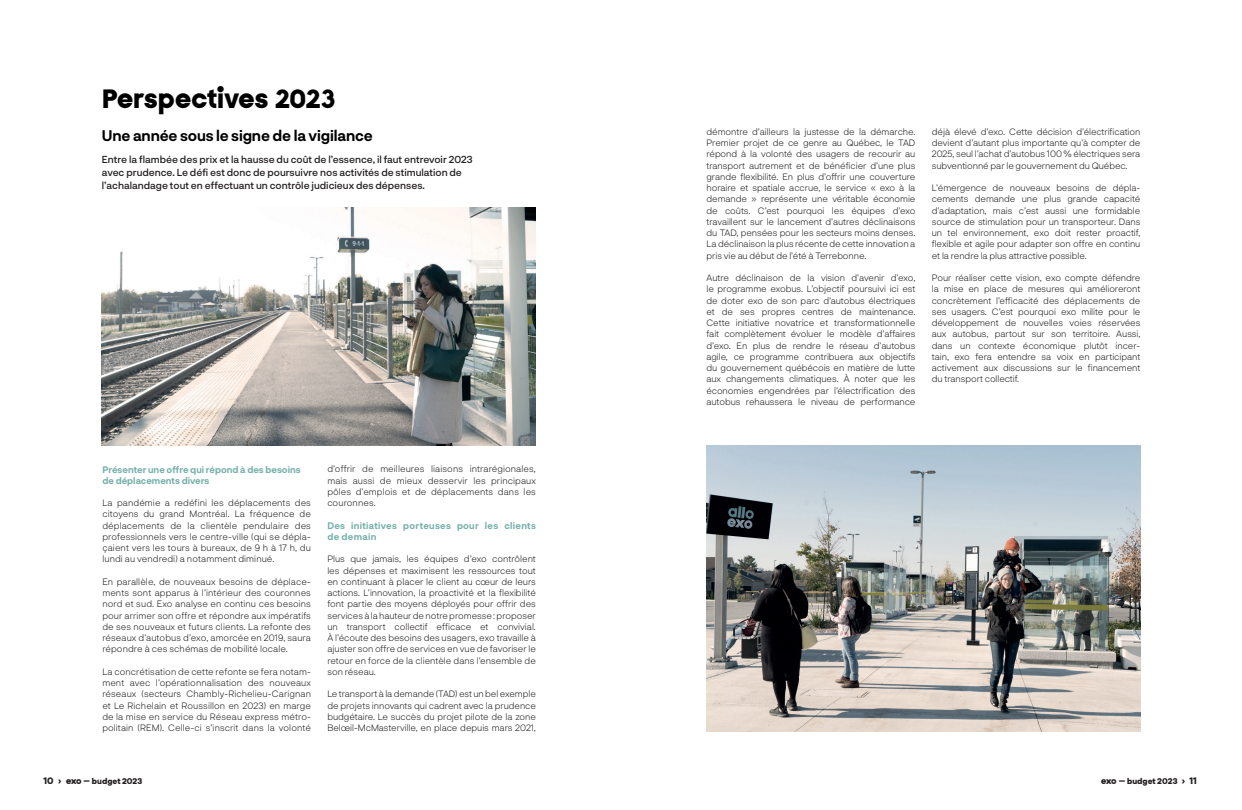
<style>
.page{position:relative;width:1242px;height:810px;background:#fff}
.page>*{position:absolute;margin:0;border:0;box-sizing:border-box;transform-origin:0 0}
.t1{font:800 30px "EXO SANS EB V2";letter-spacing:-.01em;color:#000001}
.t2{font:700 15px "Neurial Grotesk";letter-spacing:-.01em;color:#000001}
.t3{font:500 10px/13px "Neurial Grotesk";color:#231f20}
.t4{font:300 9.2px/11.2px "Neurial Grotesk";letter-spacing:-.005em;color:#231f20;text-align:justify}
.t5{font:700 9.2px/11.2px "Neurial Grotesk";color:#73afa8}
.t6{font:700 9.2px/11.2px "Neurial Grotesk";letter-spacing:.03em;color:#73afa8}
.t7{font:800 9px "Neurial Grotesk";color:#231f20}
.t8{font:800 8px "Neurial Grotesk";color:#231f20}
.s1{font-family:"EXO SANS EB V2";font-size:10px}
.s2{font-weight:700;font-size:10px}
.s3{font-size:9px}
</style>
<div class="page">
<img style="left:102px;top:208px;width:434px;height:237px">
<img style="left:706px;top:445px;width:434px;height:286px">
<h1 class="t1" style="left:102px;top:82px;width:235px">Perspectives 2023</h1>
<h2 class="t2" style="left:102px;top:125px;width:272px">Une année sous le signe de la vigilance</h2>
<p class="t3" style="left:102px;top:152px;width:372px">Entre la flambée des prix et la hausse du coût de l’essence, il faut entrevoir 2023 avec prudence. Le défi est donc de poursuivre nos activités de stimulation de l’achalandage tout en effectuant un contrôle judicieux des dépenses.</p>
<p class="t5" style="left:102px;top:463px;width:200px">Présenter une offre qui répond à des besoins de déplacements divers</p>
<p class="t4" style="left:102px;top:497px;width:210px">La pandémie a redéfini les déplacements des citoyens du grand Montréal. La fréquence de déplacements de la clientèle pendulaire des professionnels vers le centre-ville (qui se dépla&shy;çaient vers les tours à bureaux, de 9 h à 17 h, du lundi au vendredi) a notamment diminué.</p>
<p class="t4" style="left:102px;top:576px;width:210px">En parallèle, de nouveaux besoins de déplace&shy;ments sont apparus à l’intérieur des couronnes nord et sud. Exo analyse en continu ces besoins pour arrimer son offre et répondre aux impératifs de ses nouveaux et futurs clients. La refonte des réseaux d’autobus d’exo, amorcée en 2019, saura répondre à ces schémas de mobilité locale.</p>
<p class="t4" style="left:102px;top:666px;width:210px">La concrétisation de cette refonte se fera notam&shy;ment avec l’opérationnalisation des nouveaux réseaux (secteurs Chambly-Richelieu-Carignan et Le Richelain et Roussillon en 2023) en marge de la mise en service du Réseau express métro&shy;politain (REM). Celle-ci s’inscrit dans la volonté</p>
<p class="t4" style="left:327px;top:463px;width:210px">d’offrir de meilleures liaisons intrarégionales, mais aussi de mieux desservir les principaux pôles d’emplois et de déplacements dans les couronnes.</p>
<p class="t6" style="left:327px;top:519px;width:210px">Des initiatives porteuses pour les clients de demain</p>
<p class="t4" style="left:327px;top:553px;width:210px">Plus que jamais, les équipes d’exo contrôlent les dépenses et maximisent les ressources tout en continuant à placer le client au cœur de leurs actions. L’innovation, la proactivité et la flexibilité font partie des moyens déployés pour offrir des services à la hauteur de notre promesse:proposer un transport collectif efficace et convivial.<br>À l’écoute des besoins des usagers, exo travaille à ajuster son offre de services en vue de favoriser le retour en force de la clientèle dans l’ensemble de son réseau.</p>
<p class="t4" style="left:327px;top:688px;width:210px">Le transport à la demande (TAD) est un bel exemple de projets innovants qui cadrent avec la prudence budgétaire. Le succès du projet pilote de la zone Belœil-McMasterville, en place depuis mars 2021,</p>
<p class="t4" style="left:706px;top:126px;width:210px">démontre d’ailleurs la justesse de la démarche.<br>Premier projet de ce genre au Québec, le TAD répond à la volonté des usagers de recourir au transport autrement et de bénéficier d’une plus grande flexibilité. En plus d’offrir une couverture horaire et spatiale accrue, le service « exo à la demande » représente une véritable économie de coûts. C’est pourquoi les équipes d’exo travaillent sur le lancement d’autres déclinaisons du TAD, pensées pour les secteurs moins denses.<br>La déclinaison la plus récente de cette innovation a pris vie au début de l’été à Terrebonne.</p>
<p class="t4" style="left:706px;top:272px;width:210px">Autre déclinaison de la vision d’avenir d’exo, le programme exobus. L’objectif poursuivi ici est de doter exo de son parc d’autobus électriques et de ses propres centres de maintenance.<br>Cette initiative novatrice et transformationnelle fait complètement évoluer le modèle d’affaires d’exo. En plus de rendre le réseau d’autobus agile, ce programme contribuera aux objectifs du gouvernement québécois en matière de lutte aux changements climatiques. À noter que les économies engendrées par l’électrification des autobus rehaussera le niveau de performance</p>
<p class="t4" style="left:932px;top:126px;width:210px">déjà élevé d’exo. Cette décision d’électrification devient d’autant plus importante qu’à compter de 2025, seul l’achat d’autobus 100 % électriques sera subventionné par le gouvernement du Québec.</p>
<p class="t4" style="left:932px;top:182px;width:210px">L’émergence de nouveaux besoins de dépla&shy;cements demande une plus grande capacité d’adaptation, mais c’est aussi une formidable source de stimulation pour un transporteur. Dans un tel environnement, exo doit rester proactif, flexible et agile pour adapter son offre en continu et la rendre la plus attractive possible.</p>
<p class="t4" style="left:932px;top:272px;width:210px">Pour réaliser cette vision, exo compte défendre la mise en place de mesures qui amélioreront concrètement l’efficacité des déplacements de ses usagers. C’est pourquoi exo milite pour le développement de nouvelles voies réservées aux autobus, partout sur son territoire. Aussi, dans un contexte économique plutôt incer&shy;tain, exo fera entendre sa voix en participant activement aux discussions sur le financement du transport collectif.</p>
<p class="t7" style="left:44px;top:774px;width:20px">10 <span class="s1">&gt;</span></p>
<p class="t8" style="left:84px;top:775px;width:60px"><span class="s2">–</span> budget 2023</p>
<p class="t8" style="left:1119px;top:775px;width:80px"><span class="s2">–</span> budget 2023 <span class="s1">&gt;</span> <span class="s3">11</span></p>
</div>
